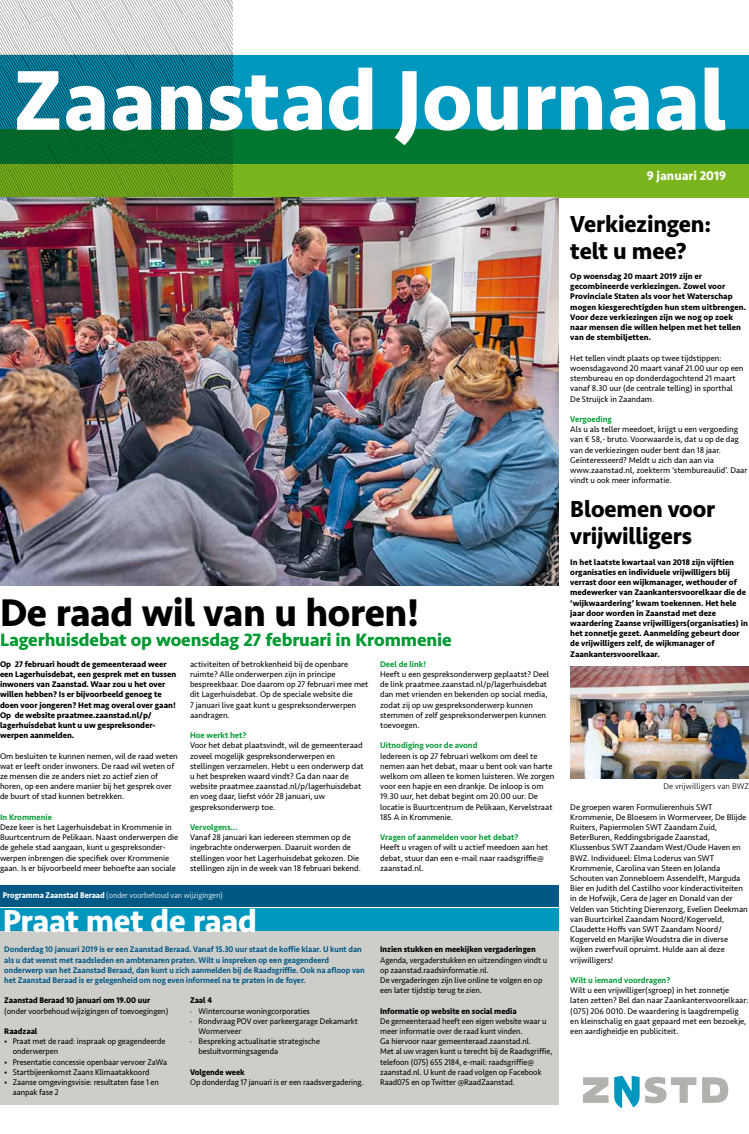
<style>
.page{position:relative;width:749px;height:1134px;background:#fff}
.page>*{position:absolute;margin:0;border:0;box-sizing:border-box;transform-origin:0 0}
.t1{font:700 88px "Seravek Basic";color:#fff}
.t2{font:700 40px "Seravek Basic";letter-spacing:-.01em;color:#000}
.t3{font:700 33px "Seravek Basic";letter-spacing:-.015em;color:#fff}
.t4{font:700 24px/27px "Seravek Basic";letter-spacing:-.01em;color:#000}
.t5{font:700 18.5px "Seravek Basic";letter-spacing:-.005em;color:#009932}
.t6{font:700 13px "Seravek Basic";color:#fff}
.t7{font:8.5px/10.2px "Seravek Basic";color:#000}
.t8{font:700 8.5px/10.2px "Seravek Basic";color:#000}
.t9{font:8.5px/10.2px "Seravek Basic";color:#000;scale:.95 1}
.t10{font:500 8.5px/10.2px "Seravek Basic";letter-spacing:-.005em;color:#005885;scale:.95 1}
.t11{font:500 8.5px "Seravek Basic";color:#009932}
.t12{font:700 8.5px "Seravek Basic";color:#000;scale:.95 1}
.t13{font:300 8.5px "Seravek Basic";letter-spacing:-.005em;color:#fff;scale:.93 1}
.t14{font:300 8.5px "Seravek Basic";letter-spacing:.01em;color:#000}
.s1{font-weight:700}
</style>
<div class="page">
<div style="left:0;top:907px;width:558px;height:33px;background:#0097be"></div>
<div style="left:0;top:885px;width:558px;height:22px;background:#005885"></div>
<div style="left:0;top:931px;width:558px;height:174px;background:#cdcdca"></div>
<svg style="left:0;top:0;width:233px;height:55px"></svg>
<svg style="left:0;top:163px;width:748px;height:34px;background:#71ab1c"></svg>
<svg style="left:0;top:55px;width:748px;height:74px;background:#008baf"></svg>
<svg style="left:0;top:129px;width:748px;height:34px;background:#00712e"></svg>
<img style="left:0;top:197px;width:558px;height:388px">
<svg style="left:702px;top:1077px;width:26px;height:26px"></svg>
<svg style="left:583px;top:1077px;width:25px;height:26px"></svg>
<svg style="left:614px;top:1076px;width:82px;height:32px"></svg>
<img style="left:570px;top:667px;width:178px;height:112px">
<h1 class="t1" style="left:13px;top:46px;width:714px">Zaanstad Journaal</h1>
<h3 class="t6" style="left:646px;top:167px;width:81px">9 januari 2019</h3>
<h3 class="t4" style="left:570px;top:210px;width:142px">Verkiezingen: telt u mee?</h3>
<h2 class="t2" style="left:0;top:588px;width:421px">De raad wil van u horen!</h2>
<h3 class="t5" style="left:0;top:629px;width:453px">Lagerhuisdebat op woensdag 27 februari in Krommenie</h3>
<p class="t8" style="left:0;top:659px;width:178px">Op 27 februari houdt de gemeenteraad weer een Lagerhuisdebat, een gesprek met en tussen inwoners van Zaanstad. Waar zou u het over willen hebben? Is er bijvoorbeeld genoeg te doen voor jongeren? Het mag overal over gaan!<br>Op de website praatmee.zaanstad.nl/p/ lagerhuisdebat kunt u uw gespreksonder&shy;werpen aanmelden.</p>
<p class="t7" style="left:0;top:750px;width:179px">Om besluiten te kunnen nemen, wil de raad weten wat er leeft onder inwoners. De raad wil weten of ze mensen die ze anders niet zo actief zien of horen, op een andere manier bij het gesprek over de buurt of stad kunnen betrekken.</p>
<p class="t11" style="left:0;top:812px;width:54px">In Krommenie</p>
<p class="t7" style="left:0;top:822px;width:180px">Deze keer is het Lagerhuisdebat in Krommenie in Buurtcentrum de Pelikaan. Naast onderwerpen die de gehele stad aangaan, kunt u gespreksonder&shy;werpen inbrengen die specifiek over Krommenie gaan. Is er bijvoorbeeld meer behoefte aan sociale</p>
<p class="t7" style="left:190px;top:659px;width:180px">activiteiten of betrokkenheid bij de openbare ruimte? Alle onderwerpen zijn in principe bespreekbaar. Doe daarom op 27 februari mee met dit Lagerhuisdebat. Op de speciale website die<br>7 januari live gaat kunt u gespreksonderwerpen aandragen.</p>
<p class="t11" style="left:190px;top:730px;width:58px">Hoe werkt het?</p>
<p class="t7" style="left:190px;top:740px;width:175px">Voor het debat plaatsvindt, wil de gemeenteraad zoveel mogelijk gespreksonderwerpen en stellingen verzamelen. Hebt u een onderwerp dat u het bespreken waard vindt? Ga dan naar de website praatmee.zaanstad.nl/p/lagerhuisdebat en voeg daar, liefst vóór 28 januari, uw gespreksonderwerp toe.</p>
<p class="t11" style="left:190px;top:822px;width:49px">Vervolgens…</p>
<p class="t7" style="left:190px;top:832px;width:172px">Vanaf 28 januari kan iedereen stemmen op de ingebrachte onderwerpen. Daaruit worden de stellingen voor het Lagerhuisdebat gekozen. Die stellingen zijn in de week van 18 februari bekend.</p>
<p class="t11" style="left:380px;top:659px;width:47px">Deel de link!</p>
<p class="t7" style="left:380px;top:669px;width:170px">Heeft u een gespreksonderwerp geplaatst? Deel de link praatmee.zaanstad.nl/p/lagerhuisdebat dan met vrienden en bekenden op social media, zodat zij op uw gespreksonderwerp kunnen stemmen of zelf gespreksonderwerpen kunnen toevoegen.</p>
<p class="t11" style="left:380px;top:740px;width:99px">Uitnodiging voor de avond</p>
<p class="t7" style="left:380px;top:750px;width:176px">Iedereen is op 27 februari welkom om deel te nemen aan het debat, maar u bent ook van harte welkom om alleen te komen luisteren. We zorgen voor een hapje en een drankje. De inloop is om 19.30 uur, het debat begint om 20.00 uur. De locatie is Buurtcentrum de Pelikaan, Kervelstraat 185 A in Krommenie.</p>
<p class="t11" style="left:380px;top:832px;width:140px">Vragen of aanmelden voor het debat?</p>
<p class="t7" style="left:380px;top:842px;width:169px">Heeft u vragen of wilt u actief meedoen aan het debat, stuur dan een e-mail naar raadsgriffie@ zaanstad.nl.</p>
<p class="t13" style="left:3px;top:890px;width:238px"><span class="s1">Programma Zaanstad Beraad</span> (onder voorbehoud van wijzigingen)</p>
<h3 class="t3" style="left:3px;top:900px;width:256px">Praat met de raad</h3>
<p class="t10" style="left:4px;top:944px;width:381px">Donderdag 10 januari 2019 is er een Zaanstad Beraad. Vanaf 15.30 uur staat de koffie klaar. U kunt dan als u dat wenst met raadsleden en ambtenaren praten. Wilt u inspreken op een geagendeerd onderwerp van het Zaanstad Beraad, dan kunt u zich aanmelden bij de Raadsgriffie. Ook na afloop van het Zaanstad Beraad is er gelegenheid om nog even informeel na te praten in de foyer.</p>
<p class="t12" style="left:190px;top:995px;width:24px">Zaal 4</p>
<p class="t9" style="left:190px;top:1005px;width:128px">· Wintercourse woningcorporaties</p>
<p class="t9" style="left:190px;top:1016px;width:178px">· Rondvraag POV over parkeergarage Dekamarkt</p>
<p class="t9" style="left:198px;top:1026px;width:46px">Wormerveer</p>
<p class="t9" style="left:190px;top:1036px;width:138px">· Bespreking actualisatie strategische</p>
<p class="t9" style="left:198px;top:1046px;width:85px">besluitvormingsagenda</p>
<p class="t12" style="left:190px;top:1067px;width:59px">Volgende week</p>
<p class="t9" style="left:190px;top:1077px;width:184px">Op donderdag 17 januari is er een raadsvergadering.</p>
<p class="t12" style="left:4px;top:995px;width:155px">Zaanstad Beraad 10 januari om 19.00 uur</p>
<p class="t9" style="left:4px;top:1005px;width:174px">(onder voorbehoud wijzigingen of toevoegingen)</p>
<p class="t12" style="left:4px;top:1026px;width:36px">Raadzaal</p>
<p class="t9" style="left:13px;top:1036px;width:162px;text-indent:-9px">• Praat met de raad: inspraak op geagendeerde onderwerpen</p>
<p class="t9" style="left:4px;top:1056px;width:173px">• Presentatie concessie openbaar vervoer ZaWa</p>
<p class="t9" style="left:4px;top:1067px;width:154px">• Startbijeenkomst Zaans Klimaatakkoord</p>
<p class="t9" style="left:13px;top:1077px;width:155px;text-indent:-9px">• Zaanse omgevingsvisie: resultaten fase 1 en aanpak fase 2</p>
<p class="t12" style="left:380px;top:944px;width:165px">Inzien stukken en meekijken vergaderingen</p>
<p class="t9" style="left:380px;top:954px;width:177px">Agenda, vergaderstukken en uitzendingen vindt u op zaanstad.raadsinformatie.nl.<br>De vergaderingen zijn live online te volgen en op een later tijdstip terug te zien.</p>
<p class="t12" style="left:380px;top:1005px;width:145px">Informatie op website en social media</p>
<p class="t9" style="left:380px;top:1016px;width:183px">De gemeenteraad heeft een eigen website waar u meer informatie over de raad kunt vinden.<br>Ga hiervoor naar gemeenteraad.zaanstad.nl.<br>Met al uw vragen kunt u terecht bij de Raadsgriffie, telefoon (075) 655 2184, e-mail: raadsgriffie@ zaanstad.nl. U kunt de raad volgen op Facebook Raad075 en op Twitter @RaadZaanstad.</p>
<p class="t8" style="left:570px;top:271px;width:177px">Op woensdag 20 maart 2019 zijn er gecombineerde verkiezingen. Zowel voor Provinciale Staten als voor het Waterschap mogen kiesgerechtigden hun stem uitbrengen.<br>Voor deze verkiezingen zijn we nog op zoek naar mensen die willen helpen met het tellen van de stembiljetten.</p>
<p class="t7" style="left:570px;top:353px;width:175px">Het tellen vindt plaats op twee tijdstippen: woensdagavond 20 maart vanaf 21.00 uur op een stembureau en op donderdagochtend 21 maart vanaf 8.30 uur (de centrale telling) in sporthal De Struijck in Zaandam.</p>
<p class="t11" style="left:570px;top:414px;width:43px">Vergoeding</p>
<p class="t7" style="left:570px;top:424px;width:178px">Als u als teller meedoet, krijgt u een vergoeding van € 58,- bruto. Voorwaarde is, dat u op de dag van de verkiezingen ouder bent dan 18 jaar.<br>Geïnteresseerd? Meldt u zich dan aan via www.zaanstad.nl, zoekterm ‘stembureaulid’. Daar vindt u ook meer informatie.</p>
<h3 class="t4" style="left:570px;top:495px;width:146px">Bloemen voor vrijwilligers</h3>
<p class="t8" style="left:570px;top:557px;width:179px">In het laatste kwartaal van 2018 zijn vijftien organisaties en individuele vrijwilligers blij verrast door een wijkmanager, wethouder of medewerker van Zaankantersvoorelkaar die de ‘wijkwaardering’ kwam toekennen. Het hele jaar door worden in Zaanstad met deze waardering Zaanse vrijwilligers(organisaties) in het zonnetje gezet. Aanmelding gebeurt door de vrijwilligers zelf, de wijkmanager of Zaankantersvoorelkaar.</p>
<p class="t14" style="left:663px;top:781px;width:87px">De vrijwilligers van BWZ</p>
<p class="t7" style="left:570px;top:801px;width:179px">De groepen waren Formulierenhuis SWT Krommenie, De Bloesem in Wormerveer, De Blijde Ruiters, Papiermolen SWT Zaandam Zuid, BeterBuren, Reddingsbrigade Zaanstad, Klussenbus SWT Zaandam West/Oude Haven en BWZ. Individueel: Elma Loderus van SWT Krommenie, Carolina van Steen en Jolanda Schouten van Zonnebloem Assendelft, Marguda Bier en Judith del Castilho voor kinderactiviteiten in de Hofwijk, Gera de Jager en Donald van der Velden van Stichting Dierenzorg, Evelien Deekman van Buurtcirkel Zaandam Noord/Kogerveld, Claudette Hoffs van SWT Zaandam Noord/ Kogerveld en Marijke Woudstra die in diverse wijken zwerfvuil opruimt. Hulde aan al deze vrijwilligers!</p>
<p class="t11" style="left:570px;top:975px;width:101px">Wilt u iemand voordragen?</p>
<p class="t7" style="left:570px;top:985px;width:180px">Wilt u een vrijwilliger(sgroep) in het zonnetje laten zetten? Bel dan naar Zaankantersvoorelkaar: (075) 206 0010. De waardering is laagdrempelig en kleinschalig en gaat gepaard met een bezoekje, een aardigheidje en publiciteit.</p>
</div>
